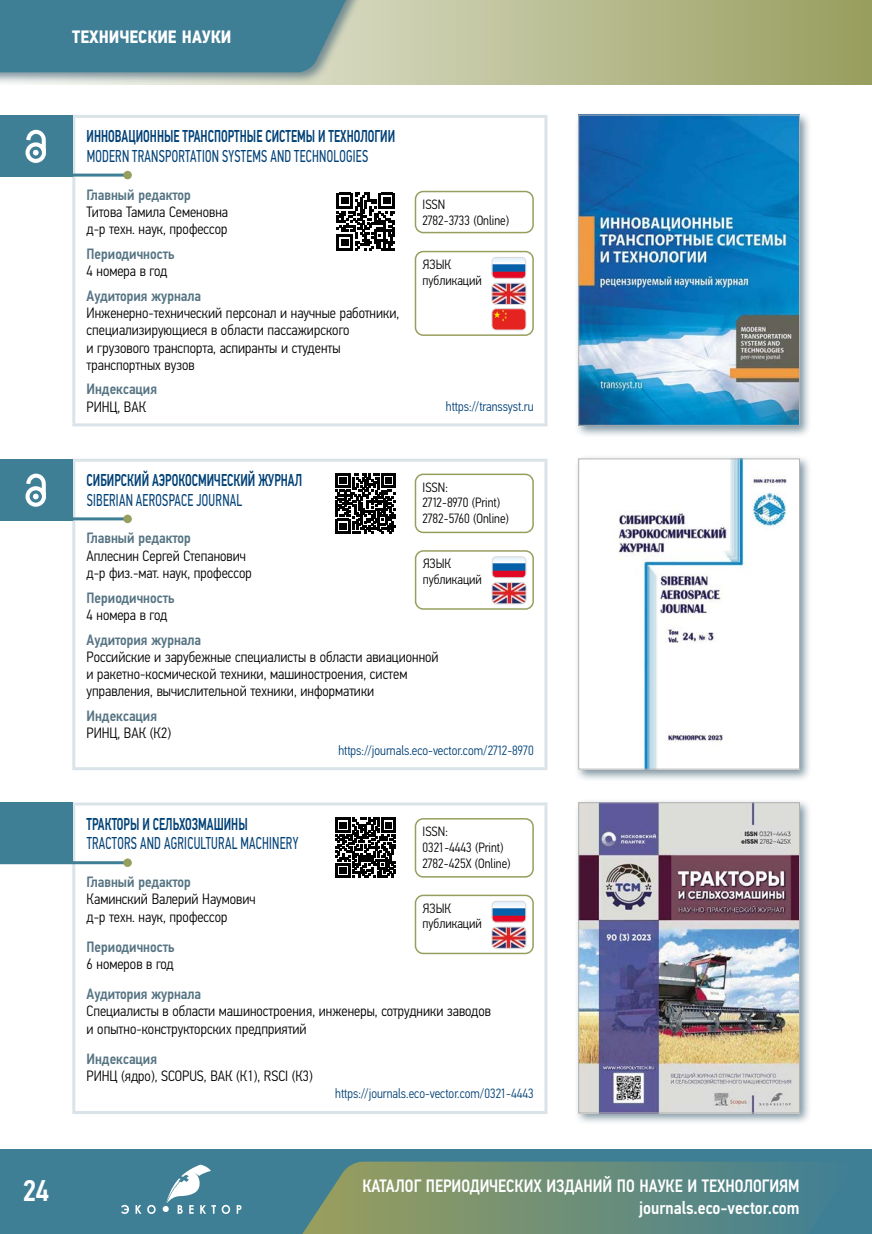
<style>
.page{position:relative;width:872px;height:1234px;background:#fff}
.page>*{position:absolute;margin:0;border:0;box-sizing:border-box;transform-origin:0 0}
.t1{font:500 30px "Eco Vector Cond";color:#fff}
.t2{font:500 18px "Eco Vector Cond";color:#fff;scale:.95 1}
.t3{font:500 18px "Eco Vector Cond";color:#fff}
.t4{font:700 18px "Eco Vector Cond";color:#fff}
.Header_02{font:500 17.25px/19.5px "Eco Vector Cond";color:#004177;scale:.76 1}
.Header_02-2{font:17.25px/19.5px "Eco Vector Cond";letter-spacing:.02em;color:#004177;scale:.76 1}
.Body_Text{font:300 15px/17.2px "Eco Vector Cond";color:#000}
.Body_Text-2{font:500 15px/17.2px "Eco Vector Cond";color:#567483}
.Body_Text_Plate{font:300 13.5px/15.8px "Eco Vector Cond";color:#000}
.Body_Text_Plate-2{font:300 13.5px "Eco Vector Cond";color:#004177}
.s1{font-weight:400}
.s2{font-weight:500;color:#567483}
.s3{font-weight:300;color:#000}
.s4{font-weight:500}
</style>
<div class="page">
<svg style="left:364px;top:0;width:508px;height:85px;background:#b4b88b"></svg>
<div style="left:0;top:0;width:364px;height:85px;background:#567483;opacity:.75"></div>
<div style="left:0;top:0;width:354px;height:72px;background:#3f7f96"></div>
<div style="left:0;top:1148px;width:872px;height:85px;background:#3f7f96"></div>
<svg style="left:222px;top:1204px;width:8px;height:9px"></svg>
<svg style="left:237px;top:1205px;width:4px;height:8px"></svg>
<svg style="left:121px;top:1204px;width:8px;height:9px"></svg>
<svg style="left:135px;top:1205px;width:6px;height:8px"></svg>
<svg style="left:147px;top:1204px;width:9px;height:9px"></svg>
<svg style="left:163px;top:1164px;width:53px;height:49px"></svg>
<svg style="left:303px;top:1161px;width:486px;height:72px;background:#6d8e78"></svg>
<hr style="left:72px;top:423px;width:475px;height:3px;background:#dae3e8">
<hr style="left:72px;top:767px;width:475px;height:3px;background:#dae3e8">
<hr style="left:72px;top:115px;width:475px;height:3px;background:#dae3e8">
<hr style="left:72px;top:118px;width:3px;height:305px;background:#dae3e8">
<hr style="left:544px;top:118px;width:3px;height:305px;background:#dae3e8">
<hr style="left:72px;top:458px;width:475px;height:3px;background:#dae3e8">
<hr style="left:72px;top:461px;width:3px;height:306px;background:#dae3e8">
<hr style="left:544px;top:461px;width:3px;height:306px;background:#dae3e8">
<hr style="left:72px;top:802px;width:475px;height:3px;background:#dae3e8">
<hr style="left:72px;top:805px;width:3px;height:305px;background:#dae3e8">
<hr style="left:544px;top:805px;width:3px;height:305px;background:#dae3e8">
<hr style="left:72px;top:1110px;width:475px;height:3px;background:#dae3e8">
<div style="left:0;top:115px;width:72px;height:61px;background:#3f7f96"></div>
<hr style="left:0;top:173px;width:128px;height:3px;background:#3f7f96">
<div style="left:123px;top:171px;width:9px;height:8px;background:#989e5e;border-radius:50%"></div>
<svg style="left:26px;top:130px;width:20px;height:33px"></svg>
<div style="left:574px;top:111px;width:238px;height:327px;background:#567483;opacity:.75"></div>
<img style="left:580px;top:117px;width:217px;height:306px">
<div style="left:578px;top:115px;width:221px;height:310px;border:1px solid #b3b2b2"></div>
<svg style="left:337px;top:192px;width:58px;height:58px"></svg>
<div style="left:415px;top:191px;width:119px;height:42px;border:2px solid #989e5e;border-radius:8px"></div>
<div style="left:415px;top:251px;width:119px;height:85px;border:2px solid #989e5e;border-radius:8px"></div>
<img style="left:492px;top:258px;width:34px;height:20px">
<div style="left:492px;top:257px;width:34px;height:21px;border:1px solid #dadada;border-radius:4px"></div>
<img style="left:492px;top:283px;width:34px;height:21px">
<div style="left:492px;top:283px;width:34px;height:21px;border:1px solid #dadada;border-radius:4px"></div>
<img style="left:492px;top:310px;width:34px;height:20px">
<div style="left:492px;top:308px;width:34px;height:22px;border:1px solid #dadada;border-radius:4px"></div>
<div style="left:0;top:458px;width:72px;height:62px;background:#3f7f96"></div>
<hr style="left:0;top:517px;width:128px;height:3px;background:#3f7f96">
<div style="left:123px;top:514px;width:9px;height:9px;background:#989e5e;border-radius:50%"></div>
<svg style="left:26px;top:473px;width:20px;height:33px"></svg>
<div style="left:574px;top:455px;width:238px;height:326px;background:#567483;opacity:.75"></div>
<img style="left:580px;top:460px;width:217px;height:307px">
<div style="left:578px;top:458px;width:221px;height:311px;border:1px solid #b3b2b2"></div>
<svg style="left:336px;top:473px;width:60px;height:60px"></svg>
<div style="left:415px;top:473px;width:119px;height:60px;border:2px solid #989e5e;border-radius:8px"></div>
<div style="left:415px;top:550px;width:119px;height:59px;border:2px solid #989e5e;border-radius:8px"></div>
<img style="left:492px;top:558px;width:34px;height:19px">
<div style="left:492px;top:556px;width:34px;height:21px;border:1px solid #dadada;border-radius:4px"></div>
<img style="left:492px;top:584px;width:34px;height:19px">
<div style="left:492px;top:582px;width:34px;height:22px;border:1px solid #dadada;border-radius:4px"></div>
<div style="left:0;top:802px;width:72px;height:62px;background:#3f7f96"></div>
<hr style="left:0;top:861px;width:128px;height:3px;background:#3f7f96">
<div style="left:123px;top:858px;width:9px;height:8px;background:#989e5e;border-radius:50%"></div>
<div style="left:574px;top:798px;width:238px;height:327px;background:#567483;opacity:.75"></div>
<img style="left:580px;top:804px;width:217px;height:306px">
<div style="left:578px;top:802px;width:221px;height:310px;border:1px solid #b3b2b2"></div>
<svg style="left:336px;top:817px;width:60px;height:60px"></svg>
<div style="left:415px;top:817px;width:119px;height:60px;border:2px solid #989e5e;border-radius:8px"></div>
<div style="left:415px;top:894px;width:119px;height:60px;border:2px solid #989e5e;border-radius:8px"></div>
<img style="left:492px;top:902px;width:34px;height:20px">
<div style="left:492px;top:900px;width:34px;height:22px;border:1px solid #dadada;border-radius:4px"></div>
<img style="left:492px;top:928px;width:34px;height:20px">
<div style="left:492px;top:926px;width:34px;height:22px;border:1px solid #dadada;border-radius:4px"></div>
<p class="t4" style="left:72px;top:26px;width:160px">ТЕХНИЧЕСКИЕ НАУКИ</p>
<h1 class="t1" style="left:23px;top:1171px;width:28px">24</h1>
<p class="Header_02" style="left:87px;top:127px;width:407px">ИННОВАЦИОННЫЕ ТРАНСПОРТНЫЕ СИСТЕМЫ И ТЕХНОЛОГИИ<br><span class="s1">MODERN TRANSPORTATION SYSTEMS AND TECHNOLOGIES</span></p>
<p class="Body_Text" style="left:87px;top:186px;width:143px"><span class="s2">Главный редактор<br></span>Титова Тамила Семеновна д-р техн. наук, профессор</p>
<p class="Body_Text-2" style="left:87px;top:245px;width:89px">Периодичность<br><span class="s3">4 номера в год</span></p>
<p class="Body_Text" style="left:87px;top:287px;width:314px"><span class="s2">Аудитория журнала<br></span>Инженерно-технический персонал и научные работники, специализирующиеся в области пассажирского<br>и грузового транспорта, аспиранты и студенты транспортных вузов</p>
<p class="Body_Text-2" style="left:87px;top:381px;width:72px">Индексация<br><span class="s3">РИНЦ, ВАК</span></p>
<p class="Body_Text_Plate" style="left:422px;top:196px;width:88px">ISSN<br>2782-3733 (Online)</p>
<p class="Body_Text_Plate" style="left:422px;top:256px;width:61px">ЯЗЫК публикаций</p>
<p class="Body_Text_Plate-2" style="left:446px;top:399px;width:89px">https://transsyst.ru</p>
<p class="Header_02" style="left:87px;top:470px;width:285px">СИБИРСКИЙ АЭРОКОСМИЧЕСКИЙ ЖУРНАЛ<br><span class="s1">SIBERIAN AEROSPACE JOURNAL</span></p>
<p class="Body_Text" style="left:87px;top:529px;width:167px"><span class="s2">Главный редактор<br></span>Аплеснин Сергей Степанович д-р физ.-мат. наук, профессор</p>
<p class="Body_Text-2" style="left:87px;top:588px;width:89px">Периодичность<br><span class="s3">4 номера в год</span></p>
<p class="Body_Text" style="left:87px;top:630px;width:354px"><span class="s2">Аудитория журнала<br></span>Российские и зарубежные специалисты в области авиационной и ракетно‑космической техники, машиностроения, систем управления, вычислительной техники, информатики</p>
<p class="Body_Text" style="left:87px;top:707px;width:86px"><span class="s2">Индексация<br></span>РИНЦ, ВАК (К2)</p>
<p class="Body_Text_Plate" style="left:422px;top:479px;width:88px">ISSN:<br>2712-8970 (Print)<br>2782-5760 (Online)</p>
<p class="Body_Text_Plate" style="left:423px;top:555px;width:61px">ЯЗЫК публикаций</p>
<p class="Body_Text_Plate-2" style="left:338px;top:742px;width:197px">https://journals.eco-vector.com/2712-8970</p>
<p class="Header_02-2" style="left:87px;top:814px;width:280px"><span class="s4">ТРАКТОРЫ И СЕЛЬХОЗМАШИНЫ<br></span>TRACTORS AND AGRICULTURAL MACHINERY</p>
<p class="Body_Text" style="left:87px;top:873px;width:171px"><span class="s2">Главный редактор<br></span>Каминский Валерий Наумович д-р техн. наук, профессор</p>
<p class="Body_Text-2" style="left:87px;top:937px;width:89px">Периодичность<br><span class="s3">6 номеров в год</span></p>
<p class="Body_Text" style="left:87px;top:985px;width:406px"><span class="s2">Аудитория журнала<br></span>Специалисты в области машиностроения, инженеры, сотрудники заводов и опытно-конструкторских предприятий</p>
<p class="Body_Text" style="left:87px;top:1049px;width:228px"><span class="s2">Индексация<br></span>РИНЦ (ядро), SCOPUS, ВАК (К1), RSCI (К3)</p>
<p class="Body_Text_Plate" style="left:422px;top:823px;width:89px">ISSN:<br>0321-4443 (Print)<br>2782-425X (Online)</p>
<p class="Body_Text_Plate" style="left:422px;top:900px;width:61px">ЯЗЫК публикаций</p>
<p class="Body_Text_Plate-2" style="left:335px;top:1085px;width:200px">https://journals.eco-vector.com/0321-4443</p>
<p class="t2" style="left:362px;top:1174px;width:462px">КАТАЛОГ ПЕРИОДИЧЕСКИХ ИЗДАНИЙ ПО НАУКЕ И ТЕХНОЛОГИЯМ</p>
<p class="t3" style="left:639px;top:1196px;width:162px">journals.eco-vector.com</p>
</div>
